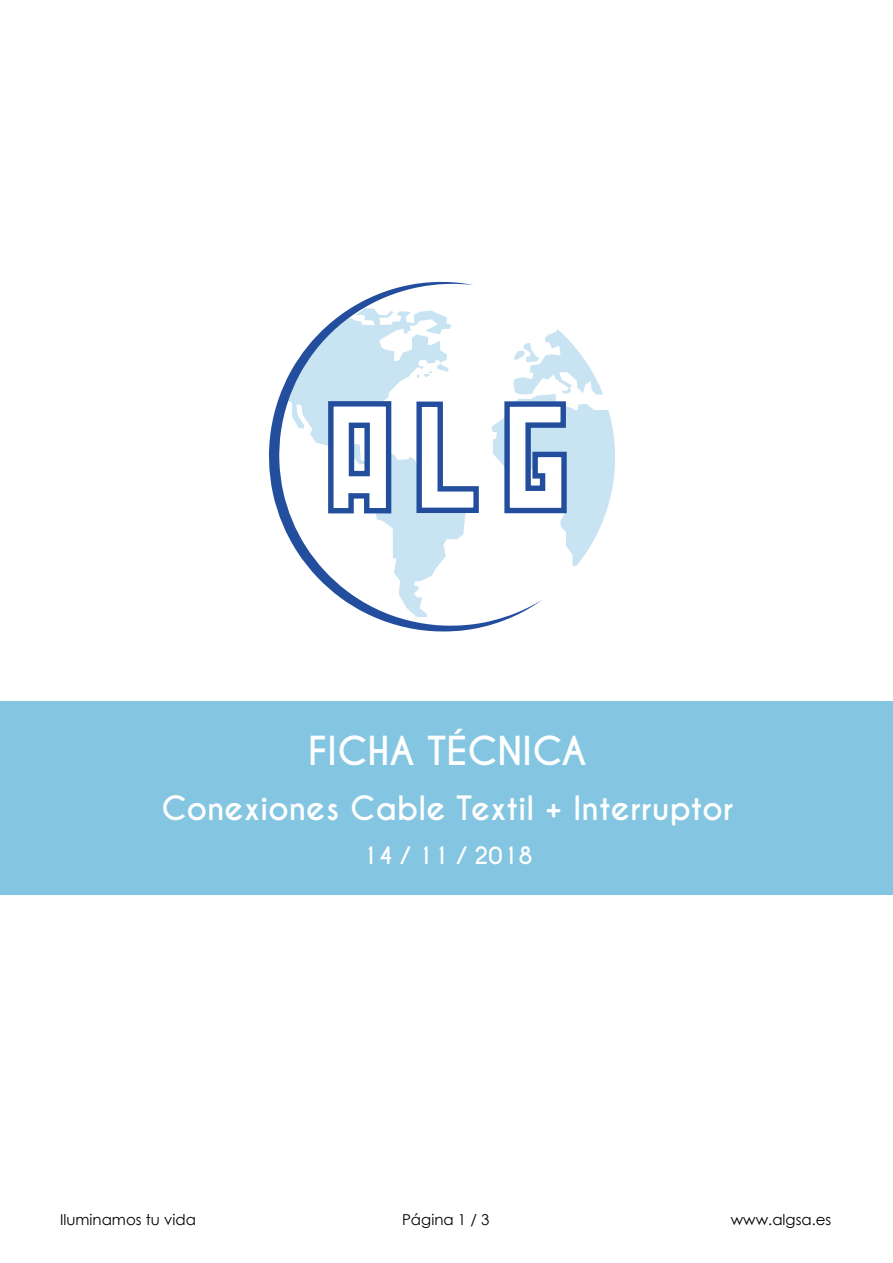
<style>
.page{position:relative;width:893px;height:1263px;background:#fff}
.page>*{position:absolute;margin:0;border:0;box-sizing:border-box;transform-origin:0 0}
.t1{font:700 37.5px "Caviar Dreams";color:#fff}
.t2{font:700 31.5px "Caviar Dreams";color:#fff}
.t3{font:700 22.5px "Caviar Dreams";color:#fff}
.t4{font:15px "Century Gothic";color:#000}
</style>
<div class="page">
<svg style="left:542px;top:329px;width:68px;height:237px"></svg>
<svg style="left:268px;top:282px;width:274px;height:349px"></svg>
<svg style="left:414px;top:399px;width:67px;height:117px"></svg>
<svg style="left:502px;top:399px;width:67px;height:117px"></svg>
<svg style="left:325px;top:398px;width:69px;height:118px"></svg>
<div style="left:0;top:702px;width:893px;height:193px;background:#84c6e2"></div>
<h1 class="t1" style="left:308px;top:728px;width:280px">FICHA TÉCNICA</h1>
<h2 class="t2" style="left:162px;top:789px;width:573px">Conexiones Cable Textil + Interruptor</h2>
<h3 class="t3" style="left:362px;top:842px;width:172px">14 / 11 / 2018</h3>
<p class="t4" style="left:60px;top:1209px;width:138px">Iluminamos tu vida</p>
<p class="t4" style="left:402px;top:1209px;width:89px">Página 1 / 3</p>
<p class="t4" style="left:731px;top:1209px;width:102px">www.algsa.es</p>
</div>
